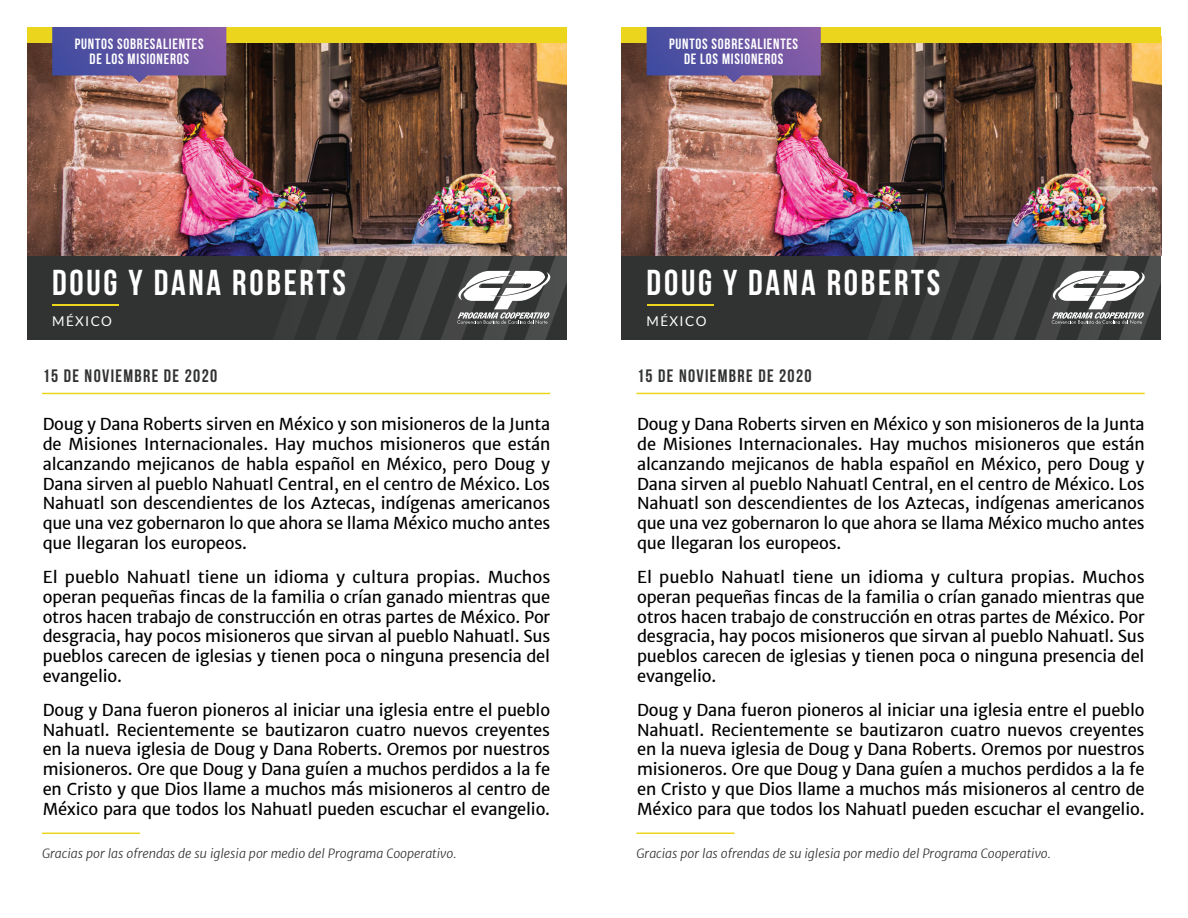
<style>
.page{position:relative;width:1188px;height:918px;background:#fff}
.page>*{position:absolute;margin:0;border:0;box-sizing:border-box;transform-origin:0 0}
.t1{font:36px "Bebas Neue";letter-spacing:.075em;color:#fff}
.t2{font:18px "Bebas Neue";letter-spacing:.075em;color:#313232}
.t3{font:16.5px/19.8px "Merriweather Sans";letter-spacing:-.01em;color:#000;text-align:justify}
.t4{font:15px/14.9px "Bebas Neue";letter-spacing:.05em;color:#fff;text-align:center}
.t5{font:13.5px "Lato";letter-spacing:.1em;color:#fff}
.t6{font:italic 300 12.45px "Merriweather Sans";color:#313232}
</style>
<div class="page">
<hr style="left:42px;top:833px;width:98px;height:1px;background:#ebd61d">
<hr style="left:42px;top:393px;width:508px;height:1px;background:#ebd61d">
<div style="left:27px;top:255px;width:540px;height:85px;background:#313232"></div>
<hr style="left:52px;top:304px;width:67px;height:2px;background:#ebd61d">
<img style="left:27px;top:43px;width:540px;height:212px">
<div style="left:27px;top:27px;width:540px;height:16px;background:#ebd61d"></div>
<svg style="left:52px;top:27px;width:174px;height:56px;background:#6c599b"></svg>
<img style="left:264px;top:217px;width:303px;height:123px">
<hr style="left:636px;top:833px;width:98px;height:1px;background:#ebd61d">
<hr style="left:636px;top:393px;width:509px;height:1px;background:#ebd61d">
<div style="left:621px;top:255px;width:540px;height:85px;background:#313232"></div>
<hr style="left:647px;top:304px;width:67px;height:1px;background:#ebd61d">
<img style="left:621px;top:43px;width:540px;height:212px">
<div style="left:621px;top:27px;width:540px;height:16px;background:#ebd61d"></div>
<svg style="left:647px;top:27px;width:174px;height:56px;background:#6c599c"></svg>
<img style="left:858px;top:217px;width:304px;height:123px">
<p class="t4" style="left:75px;top:37px;width:130px">PUNTOS SOBRESALIENTES<br>DE LOS MISIONEROS</p>
<p class="t4" style="left:669px;top:37px;width:130px">PUNTOS SOBRESALIENTES<br>DE LOS MISIONEROS</p>
<h1 class="t1" style="left:52px;top:263px;width:295px">DOUG Y DANA ROBERTS</h1>
<p class="t5" style="left:52px;top:313px;width:61px">MÉXICO</p>
<h1 class="t1" style="left:647px;top:263px;width:295px">DOUG Y DANA ROBERTS</h1>
<p class="t5" style="left:647px;top:313px;width:61px">MÉXICO</p>
<p class="t2" style="left:43px;top:366px;width:176px">15 DE NOVIEMBRE DE 2020</p>
<p class="t2" style="left:637px;top:366px;width:176px">15 DE NOVIEMBRE DE 2020</p>
<p class="t3" style="left:43px;top:414px;width:509px">Doug y Dana Roberts sirven en México y son misioneros de la Junta de Misiones Internacionales. Hay muchos misioneros que están alcanzando mejicanos de habla español en México, pero Doug y Dana sirven al pueblo Nahuatl Central, en el centro de México. Los Nahuatl son descendientes de los Aztecas, indígenas americanos que una vez gobernaron lo que ahora se llama México mucho antes que llegaran los europeos.</p>
<p class="t3" style="left:43px;top:567px;width:509px">El pueblo Nahuatl tiene un idioma y cultura propias. Muchos operan pequeñas fincas de la familia o crían ganado mientras que otros hacen trabajo de construcción en otras partes de México. Por desgracia, hay pocos misioneros que sirvan al pueblo Nahuatl. Sus pueblos carecen de iglesias y tienen poca o ninguna presencia del evangelio.</p>
<p class="t3" style="left:43px;top:700px;width:509px">Doug y Dana fueron pioneros al iniciar una iglesia entre el pueblo Nahuatl. Recientemente se bautizaron cuatro nuevos creyentes en la nueva iglesia de Doug y Dana Roberts. Oremos por nuestros misioneros. Ore que Doug y Dana guíen a muchos perdidos a la fe en Cristo y que Dios llame a muchos más misioneros al centro de México para que todos los Nahuatl pueden escuchar el evangelio.</p>
<p class="t3" style="left:637px;top:414px;width:509px">Doug y Dana Roberts sirven en México y son misioneros de la Junta de Misiones Internacionales. Hay muchos misioneros que están alcanzando mejicanos de habla español en México, pero Doug y Dana sirven al pueblo Nahuatl Central, en el centro de México. Los Nahuatl son descendientes de los Aztecas, indígenas americanos que una vez gobernaron lo que ahora se llama México mucho antes que llegaran los europeos.</p>
<p class="t3" style="left:637px;top:567px;width:509px">El pueblo Nahuatl tiene un idioma y cultura propias. Muchos operan pequeñas fincas de la familia o crían ganado mientras que otros hacen trabajo de construcción en otras partes de México. Por desgracia, hay pocos misioneros que sirvan al pueblo Nahuatl. Sus pueblos carecen de iglesias y tienen poca o ninguna presencia del evangelio.</p>
<p class="t3" style="left:637px;top:700px;width:509px">Doug y Dana fueron pioneros al iniciar una iglesia entre el pueblo Nahuatl. Recientemente se bautizaron cuatro nuevos creyentes en la nueva iglesia de Doug y Dana Roberts. Oremos por nuestros misioneros. Ore que Doug y Dana guíen a muchos perdidos a la fe en Cristo y que Dios llame a muchos más misioneros al centro de México para que todos los Nahuatl pueden escuchar el evangelio.</p>
<p class="t6" style="left:42px;top:845px;width:416px">Gracias por las ofrendas de su iglesia por medio del Programa Cooperativo.</p>
<p class="t6" style="left:636px;top:845px;width:416px">Gracias por las ofrendas de su iglesia por medio del Programa Cooperativo.</p>
</div>
